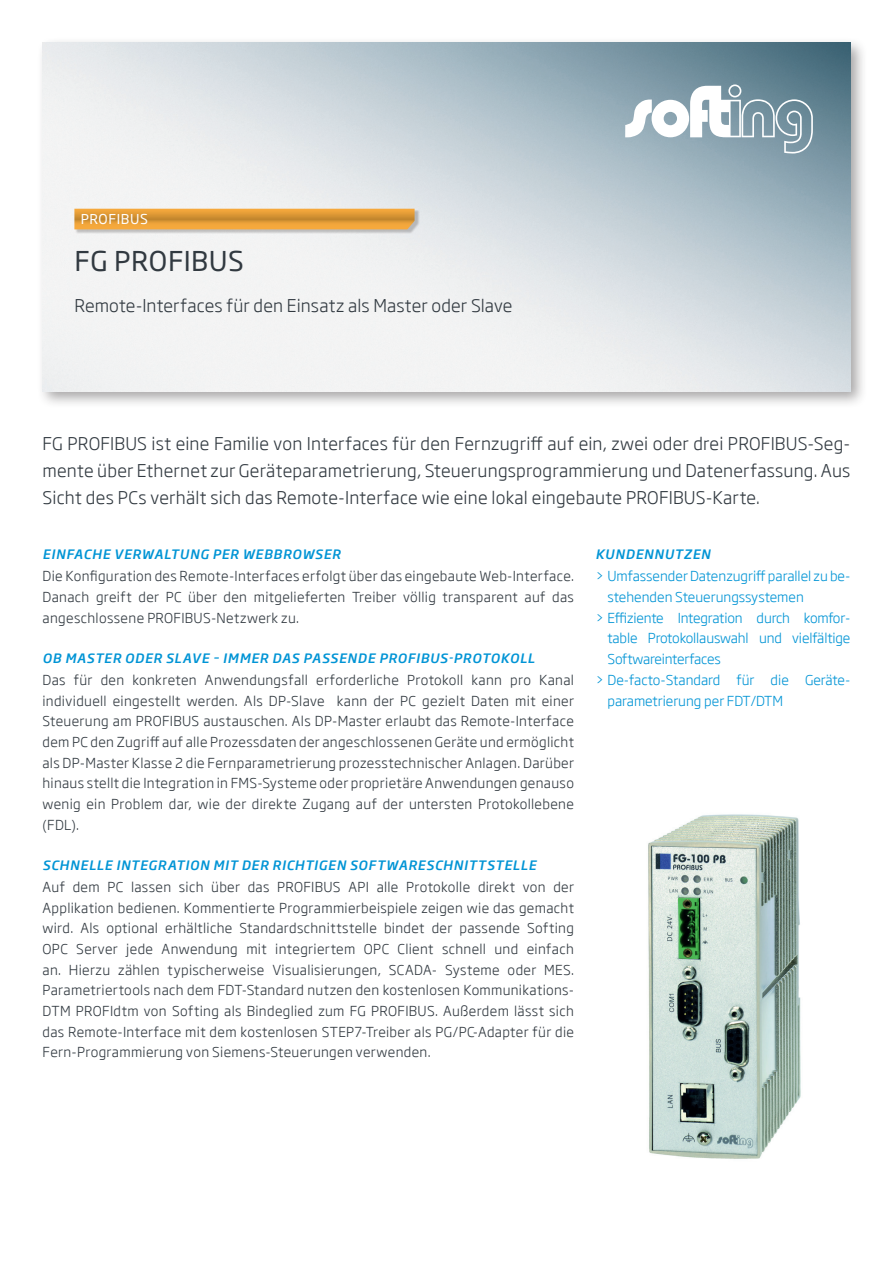
<style>
.page{position:relative;width:893px;height:1263px;background:#fff}
.page>*{position:absolute;margin:0;border:0;box-sizing:border-box;transform-origin:0 0}
.t1{font:27px "Soho Gothic Std";letter-spacing:.02em;color:#313940}
.t2{font:300 17.25px/27px "Soho Gothic Std";letter-spacing:.01em;color:#313940;text-align:justify}
.t3{font:300 13.5px/20.7px "Soho Gothic Std";letter-spacing:.025em;color:#313940;text-align:justify}
.t4{font:300 13.5px "Soho Gothic Std";letter-spacing:-.01em;color:#0094d5}
.t5{font:13.5px "Soho Gothic Std";color:#fff}
.t6{font:italic 500 12.75px "Soho Gothic Std";letter-spacing:.06em;color:#0094d5}
</style>
<div class="page">
<div style="left:37px;top:37px;width:831px;height:372px;background:#231f20;opacity:.4"></div>
<img style="left:43px;top:43px;width:807px;height:348px">
<svg style="left:625px;top:84px;width:188px;height:70px"></svg>
<img style="left:648px;top:814px;width:153px;height:345px">
<div style="left:75px;top:210px;width:344px;height:25px;background:#231f20;opacity:.25"></div>
<svg style="left:74px;top:209px;width:341px;height:20px;background:#e29c37"></svg>
<p class="t5" style="left:81px;top:211px;width:9px">profi</p>
<p class="t5" style="left:121px;top:211px;width:29px">BUS</p>
<h1 class="t1" style="left:74px;top:244px;width:171px">FG PROFIBUS</h1>
<p class="t2" style="left:74px;top:292px;width:440px">Remote-Interfaces für den Einsatz als Master oder Slave</p>
<p class="t2" style="left:43px;top:430px;width:809px">FG PROFIBUS ist eine Familie von Interfaces für den Fernzugriff auf ein, zwei oder drei PROFIBUS-Seg&shy;mente über Ethernet zur Geräteparametrierung, Steuerungsprogrammierung und Datenerfassung. Aus Sicht des PCs verhält sich das Remote-Interface wie eine lokal eingebaute PROFIBUS-Karte.</p>
<p class="t6" style="left:43px;top:546px;width:299px">EINFACHE VERWALTUNG PER WEBBROWSER</p>
<p class="t3" style="left:43px;top:566px;width:533px">Die Konfiguration des Remote-Interfaces erfolgt über das eingebaute Web-Interface.<br>Danach greift der PC über den mitgelieferten Treiber völlig transparent auf das angeschlossene PROFIBUS-Netzwerk zu.</p>
<p class="t6" style="left:43px;top:650px;width:494px">OB MASTER ODER SLAVE – IMMER DAS PASSENDE PROFIB US-PROTOKOLL</p>
<p class="t3" style="left:43px;top:670px;width:533px">Das für den konkreten Anwendungsfall erforderliche Protokoll kann pro Kanal individuell eingestellt werden. Als DP-Slave kann der PC gezielt Daten mit einer Steuerung am PROFIBUS austauschen. Als DP-Master erlaubt das Remote-Interface dem PC den Zugriff auf alle Prozessdaten der angeschlossenen Geräte und ermöglicht als DP-Master Klasse 2 die Fernparametrierung prozesstechnischer Anlagen. Darüber hinaus stellt die Integration in FMS-Systeme oder proprietäre Anwendungen genauso wenig ein Problem dar, wie der direkte Zugang auf der untersten Protokollebene (FDL).</p>
<p class="t6" style="left:43px;top:857px;width:495px">SCHNELLE INTEGRATION MIT DER RICHTIGEN SOFTWARESCHNITTSTELLE</p>
<p class="t3" style="left:43px;top:877px;width:533px">Auf dem PC lassen sich über das PROFIBUS API alle Protokolle direkt von der Applikation bedienen. Kommentierte Programmierbeispiele zeigen wie das gemacht wird. Als optional erhältliche Standardschnittstelle bindet der passende Softing OPC Server jede Anwendung mit integriertem OPC Client schnell und einfach an. Hierzu zählen typischerweise Visualisierungen, SCADA- Systeme oder MES.<br>Parametriertools nach dem FDT-Standard nutzen den kostenlosen Kommunikations-DTM PROFIdtm von Softing als Bindeglied zum FG PROFIBUS. Außerdem lässt sich das Remote-Interface mit dem kostenlosen STEP7-Treiber als PG/PC-Adapter für die Fern-Programmierung von Siemens-Steuerungen verwenden.</p>
<p class="t6" style="left:595px;top:546px;width:116px">KUNDENNU TZEN</p>
<p class="t4" style="left:595px;top:568px;width:257px">&gt; Umfassender Datenzugriff parallel zu be-</p>
<p class="t4" style="left:607px;top:589px;width:198px">stehenden Steuerungssystemen</p>
<p class="t4" style="left:595px;top:609px;width:257px">&gt; Effiziente Integration durch komfor-</p>
<p class="t4" style="left:607px;top:630px;width:245px">table Protokollauswahl und vielfältige</p>
<p class="t4" style="left:607px;top:651px;width:115px">Softwareinterfaces</p>
<p class="t4" style="left:595px;top:671px;width:255px">&gt; De-facto-Standard für die Geräte-</p>
<p class="t4" style="left:607px;top:692px;width:177px">parametrierung per FDT/DTM</p>
</div>
